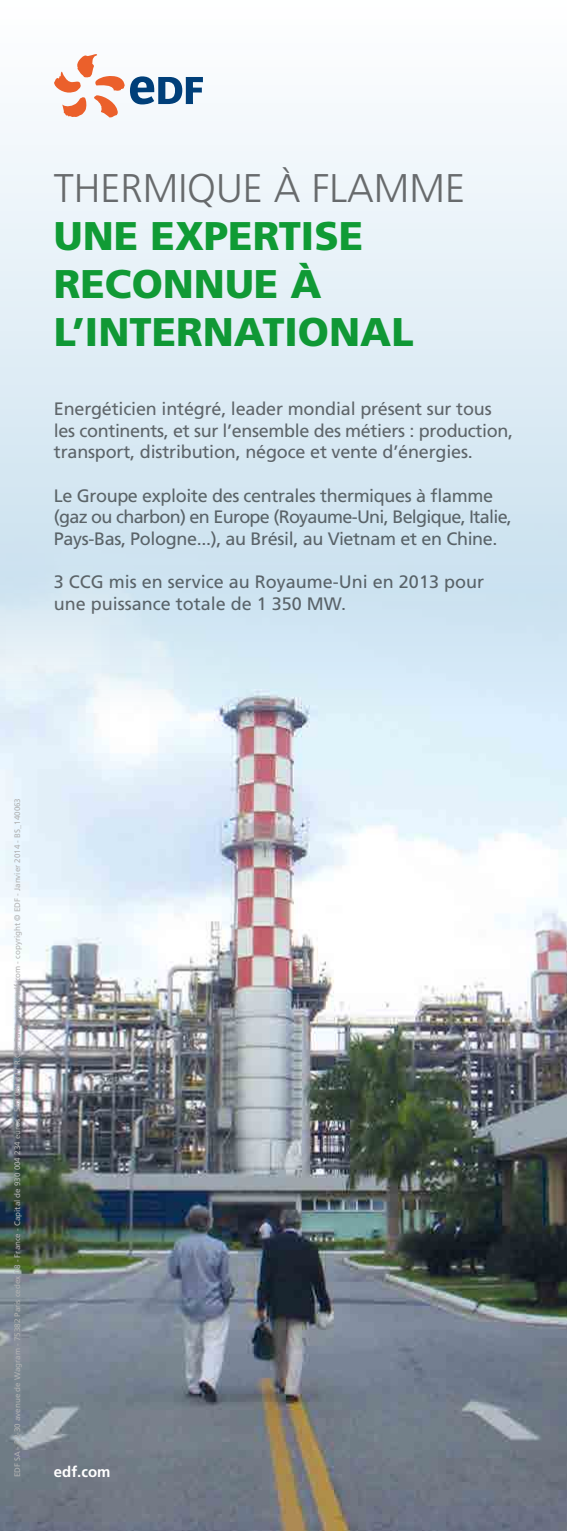
<style>
.page{position:relative;width:567px;height:1531px;background:#fff}
.page>*{position:absolute;margin:0;border:0;box-sizing:border-box;transform-origin:0 0}
.t1{font:900 40px/48px "Frutiger";color:#12a337}
.t2{font:300 40px "Frutiger";color:#6f6f6f}
.t3{font:18px/21.6px "Frutiger";letter-spacing:-.02em;color:#6f6f6f}
.t4{font:18px/21.6px "Frutiger";color:#6f6f6f}
.t5{font:700 15px "Frutiger";color:#fff}
.t6{font:8px "Frutiger";color:#b2b2b2}
</style>
<div class="page">
<svg style="left:0;top:115px;width:567px;height:399px"></svg>
<img style="left:0;top:514px;width:567px;height:1017px">
<svg style="left:54px;top:54px;width:149px;height:64px"></svg>
<h1 class="t2" style="left:54px;top:165px;width:413px">THERMIQUE À FLAMME</h1>
<h1 class="t1" style="left:54px;top:211px;width:361px">UNE EXPERTISE<br>RECONNUE À<br>L’INTERNATIONAL</h1>
<p class="t3" style="left:54px;top:398px;width:461px">Energéticien intégré, leader mondial présent sur tous les continents, et sur l’ensemble des métiers : production, transport, distribution, négoce et vente d’énergies.</p>
<p class="t3" style="left:54px;top:485px;width:460px">Le Groupe exploite des centrales thermiques à flamme (gaz ou charbon) en Europe (Royaume-Uni, Belgique, Italie,<br>Pays-Bas, Pologne...), au Brésil, au Vietnam et en Chine.</p>
<p class="t4" style="left:54px;top:571px;width:432px">3 CCG mis en service au Royaume-Uni en 2013 pour une puissance totale de 1 350 MW.</p>
<p class="t6" style="left:13px;top:1477px;width:680px;rotate:-90deg">EDF SA - 22-30 avenue de Wagram - 75382 Paris cedex 08 - France - Capital de 930 004 234 euros - 552 081 317 R.C.S. Paris - www.edf.com - copyright © EDF - Janvier 2014 - BS_140063</p>
<p class="t5" style="left:54px;top:1463px;width:58px">edf.com</p>
</div>
